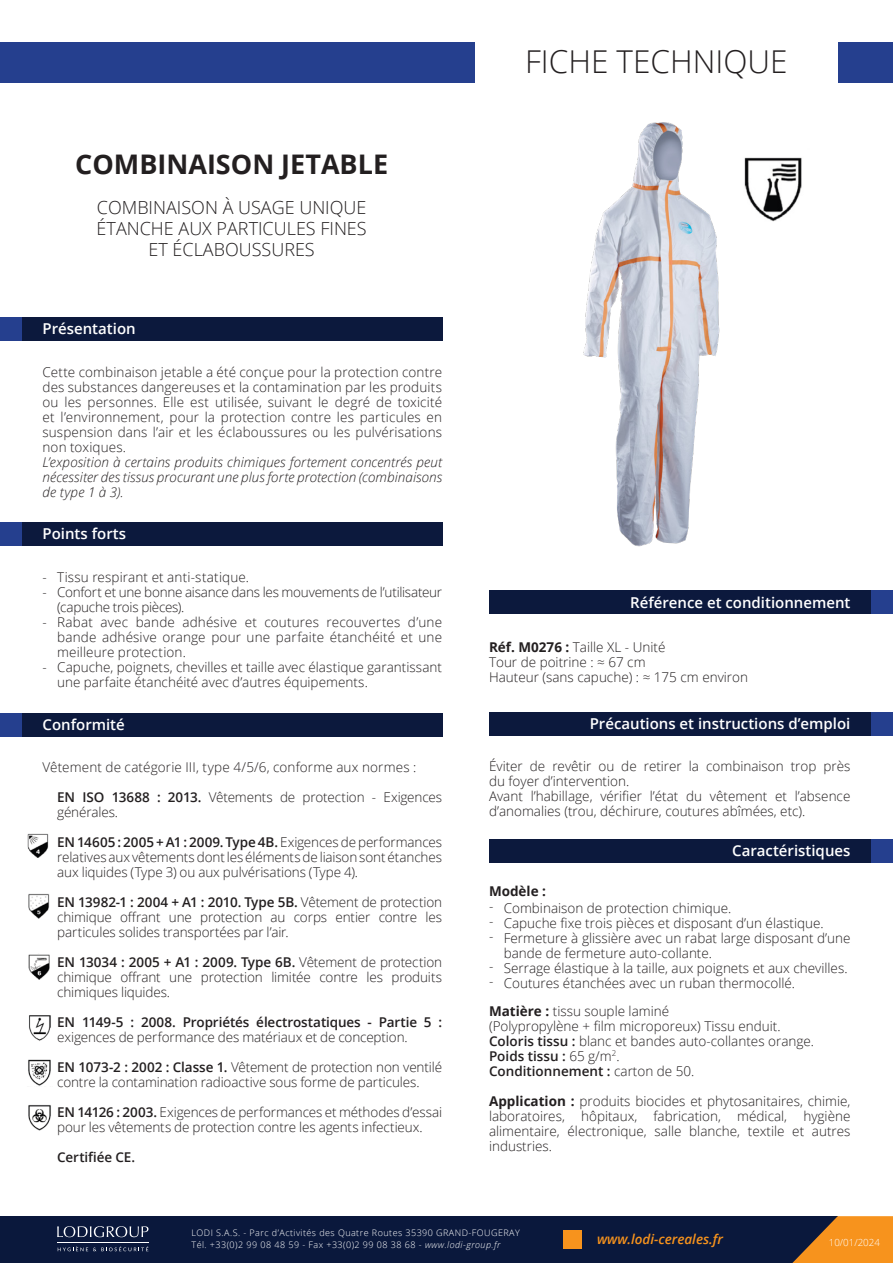
<style>
.page{position:relative;width:893px;height:1263px;background:#fff}
.page>*{position:absolute;margin:0;border:0;box-sizing:border-box;transform-origin:0 0}
.t1{font:300 31.5px "Open Sans";color:#231f20}
.t2{font:700 27px "Open Sans";color:#231f20}
.t3{font:300 18px/21px "Open Sans";color:#231f20;text-align:center}
.t4{font:600 15px "Open Sans";color:#fff}
.t5{font:300 13.5px/15px "Open Sans";color:#231f20}
.t6{font:italic 300 13.5px/15px "Open Sans";letter-spacing:.005em;color:#231f20;text-align:justify}
.t7{font:600 13.5px "Open Sans";letter-spacing:-.01em;color:#231f20}
.t8{font:italic 600 13.5px "Open Sans";color:#f7931d}
.t9{font:700 13.5px "Open Sans";color:#231f20}
.t10{font:300 9.75px "Open Sans";color:#fff}
.t11{font:300 9px/12px "Open Sans";letter-spacing:.05em;color:#fff}
.s1{font-weight:600}
.s2{font-weight:700}
.s3{font-style:italic}
</style>
<div class="page">
<div style="left:0;top:42px;width:475px;height:41px;background:#253f8e"></div>
<div style="left:839px;top:42px;width:54px;height:41px;background:#253f8e"></div>
<div style="left:489px;top:590px;width:404px;height:23px;background:#0c193d"></div>
<div style="left:0;top:317px;width:442px;height:24px;background:#0c193d"></div>
<div style="left:0;top:318px;width:21px;height:23px;background:#253f8e"></div>
<div style="left:872px;top:590px;width:21px;height:23px;background:#253f8e"></div>
<div style="left:0;top:713px;width:442px;height:24px;background:#0c193d"></div>
<div style="left:0;top:713px;width:21px;height:24px;background:#253f8e"></div>
<div style="left:489px;top:712px;width:404px;height:23px;background:#0c193d"></div>
<div style="left:872px;top:712px;width:21px;height:23px;background:#253f8e"></div>
<img style="left:583px;top:122px;width:137px;height:425px">
<div style="left:0;top:522px;width:442px;height:24px;background:#0c193d"></div>
<div style="left:0;top:522px;width:21px;height:23px;background:#253f8e"></div>
<div style="left:489px;top:839px;width:404px;height:24px;background:#0c193d"></div>
<div style="left:872px;top:839px;width:21px;height:24px;background:#253f8e"></div>
<img style="left:744px;top:157px;width:58px;height:65px">
<img style="left:29px;top:1015px;width:22px;height:26px">
<img style="left:28px;top:1059px;width:23px;height:27px">
<img style="left:28px;top:1105px;width:23px;height:26px">
<img style="left:27px;top:833px;width:22px;height:24px">
<img style="left:28px;top:893px;width:22px;height:26px">
<img style="left:28px;top:954px;width:22px;height:26px">
<div style="left:0;top:1216px;width:838px;height:47px;background:#0a183c"></div>
<svg style="left:792px;top:1216px;width:101px;height:47px"></svg>
<svg style="left:57px;top:1226px;width:91px;height:11px"></svg>
<svg style="left:58px;top:1246px;width:90px;height:5px"></svg>
<hr style="left:57px;top:1242px;width:91px;height:1px;background:#fff">
<div style="left:563px;top:1230px;width:19px;height:19px;background:#f7931d"></div>
<h2 class="t2" style="left:75px;top:145px;width:314px">COMBINAISON JETABLE</h2>
<h3 class="t3" style="left:97px;top:197px;width:272px">COMBINAISON À USAGE UNIQUE<br>ÉTANCHE AUX PARTICULES FINES<br>ET ÉCLABOUSSURES</h3>
<p class="t4" style="left:43px;top:319px;width:95px">Présentation</p>
<p class="t5" style="left:43px;top:364px;width:401px;text-align:justify">Cette combinaison jetable a été conçue pour la protection contre des substances dangereuses et la contamination par les produits ou les personnes. Elle est utilisée, suivant le degré de toxicité et l’environnement, pour la protection contre les particules en suspension dans l’air et les éclaboussures ou les pulvérisations non toxiques.</p>
<p class="t6" style="left:43px;top:454px;width:401px">L’exposition à certains produits chimiques fortement concentrés peut nécessiter des tissus procurant une plus forte protection (combinaisons de type 1 à 3).</p>
<p class="t4" style="left:43px;top:523px;width:85px">Points forts</p>
<p class="t5" style="left:43px;top:569px;width:6px">- -</p>
<p class="t5" style="left:43px;top:614px;width:6px">-</p>
<p class="t5" style="left:57px;top:569px;width:386px">Tissu respirant et anti-statique.<br>Confort et une bonne aisance dans les mouvements de l’utilisateur (capuche trois pièces).<br>Rabat avec bande adhésive et coutures recouvertes d’une bande adhésive orange pour une parfaite étanchéité et une meilleure protection.<br>Capuche, poignets, chevilles et taille avec élastique garantissant une parfaite étanchéité avec d’autres équipements.</p>
<p class="t5" style="left:43px;top:659px;width:6px">-</p>
<p class="t4" style="left:43px;top:715px;width:84px">Conformité</p>
<p class="t5" style="left:43px;top:759px;width:375px">Vêtement de catégorie III, type 4/5/6, conforme aux normes :</p>
<p class="t5" style="left:57px;top:789px;width:386px"><span class="s1">EN ISO 13688 : 2013.</span> Vêtements de protection - Exigences générales.</p>
<p class="t5" style="left:57px;top:834px;width:386px;text-align:justify"><span class="s1">EN 14605 : 2005 + A1 : 2009. Type 4B.</span> Exigences de performances relatives aux vêtements dont les éléments de liaison sont étanches aux liquides (Type 3) ou aux pulvérisations (Type 4).</p>
<p class="t5" style="left:57px;top:894px;width:386px;text-align:justify"><span class="s1">EN 13982-1 : 2004 + A1 : 2010. Type 5B.</span> Vêtement de protection chimique offrant une protection au corps entier contre les particules solides transportées par l’air.</p>
<p class="t5" style="left:57px;top:954px;width:386px;text-align:justify"><span class="s1">EN 13034 : 2005 + A1 : 2009. Type 6B.</span> Vêtement de protection chimique offrant une protection limitée contre les produits chimiques liquides.</p>
<p class="t7" style="left:57px;top:1013px;width:386px">EN 1149-5 : 2008. Propriétés électrostatiques - Partie 5 :</p>
<p class="t5" style="left:57px;top:1029px;width:352px">exigences de performance des matériaux et de conception.</p>
<p class="t5" style="left:57px;top:1059px;width:386px"><span class="s1">EN 1073-2 : 2002 : Classe 1.</span> Vêtement de protection non ventilé contre la contamination radioactive sous forme de particules.</p>
<p class="t5" style="left:57px;top:1104px;width:386px"><span class="s1">EN 14126 : 2003.</span> Exigences de performances et méthodes d’essai pour les vêtements de protection contre les agents infectieux.</p>
<p class="t7" style="left:57px;top:1148px;width:79px">Certifiée CE.</p>
<h1 class="t1" style="left:525px;top:40px;width:264px">FICHE TECHNIQUE</h1>
<p class="t4" style="left:630px;top:592px;width:222px">Référence et conditionnement</p>
<p class="t5" style="left:489px;top:639px;width:261px"><span class="s2">Réf. M0276 :</span> Taille XL - Unité<br>Tour de poitrine : ≈ 67 cm<br>Hauteur (sans capuche) : ≈ 175 cm environ</p>
<p class="t4" style="left:590px;top:713px;width:262px">Précautions et instructions d’emploi</p>
<p class="t5" style="left:489px;top:758px;width:363px">Éviter de revêtir ou de retirer la combinaison trop près du foyer d’intervention.<br>Avant l’habillage, vérifier l’état du vêtement et l’absence d’anomalies (trou, déchirure, coutures abîmées, etc).</p>
<p class="t4" style="left:732px;top:840px;width:120px">Caractéristiques</p>
<p class="t9" style="left:489px;top:881px;width:59px">Modèle :</p>
<p class="t5" style="left:489px;top:898px;width:6px;text-align:justify">- - -</p>
<p class="t5" style="left:489px;top:958px;width:6px">- -</p>
<p class="t5" style="left:489px;top:1003px;width:327px"><span class="s2">Matière :</span> tissu souple laminé<br>(Polypropylène + film microporeux) Tissu enduit.<br><span class="s1">Coloris tissu :</span> blanc et bandes auto-collantes orange.<br><span class="s1">Poids tissu :</span> 65 g/m<sup>2</sup>.<br><span class="s1">Conditionnement :</span> carton de 50.</p>
<p class="t5" style="left:489px;top:1093px;width:363px;text-align:justify"><span class="s2">Application :</span> produits biocides et phytosanitaires, chimie, laboratoires, hôpitaux, fabrication, médical, hygiène alimentaire, électronique, salle blanche, textile et autres industries.</p>
<p class="t5" style="left:504px;top:900px;width:348px">Combinaison de protection chimique.<br>Capuche fixe trois pièces et disposant d’un élastique.<br>Fermeture à glissière avec un rabat large disposant d’une bande de fermeture auto-collante.<br>Serrage élastique à la taille, aux poignets et aux chevilles.<br>Coutures étanchées avec un ruban thermocollé.</p>
<p class="t11" style="left:192px;top:1227px;width:330px">LODI S.A.S. - Parc d’Activités des Quatre Routes 35390 GRAND-FOUGERAY<br>Tél. +33(0)2 99 08 48 59 - Fax +33(0)2 99 08 38 68 - <span class="s3">www.lodi-group.fr</span></p>
<p class="t8" style="left:597px;top:1230px;width:127px">www.lodi-cereales.fr</p>
<p class="t10" style="left:829px;top:1236px;width:53px">10/01/2024</p>
</div>
